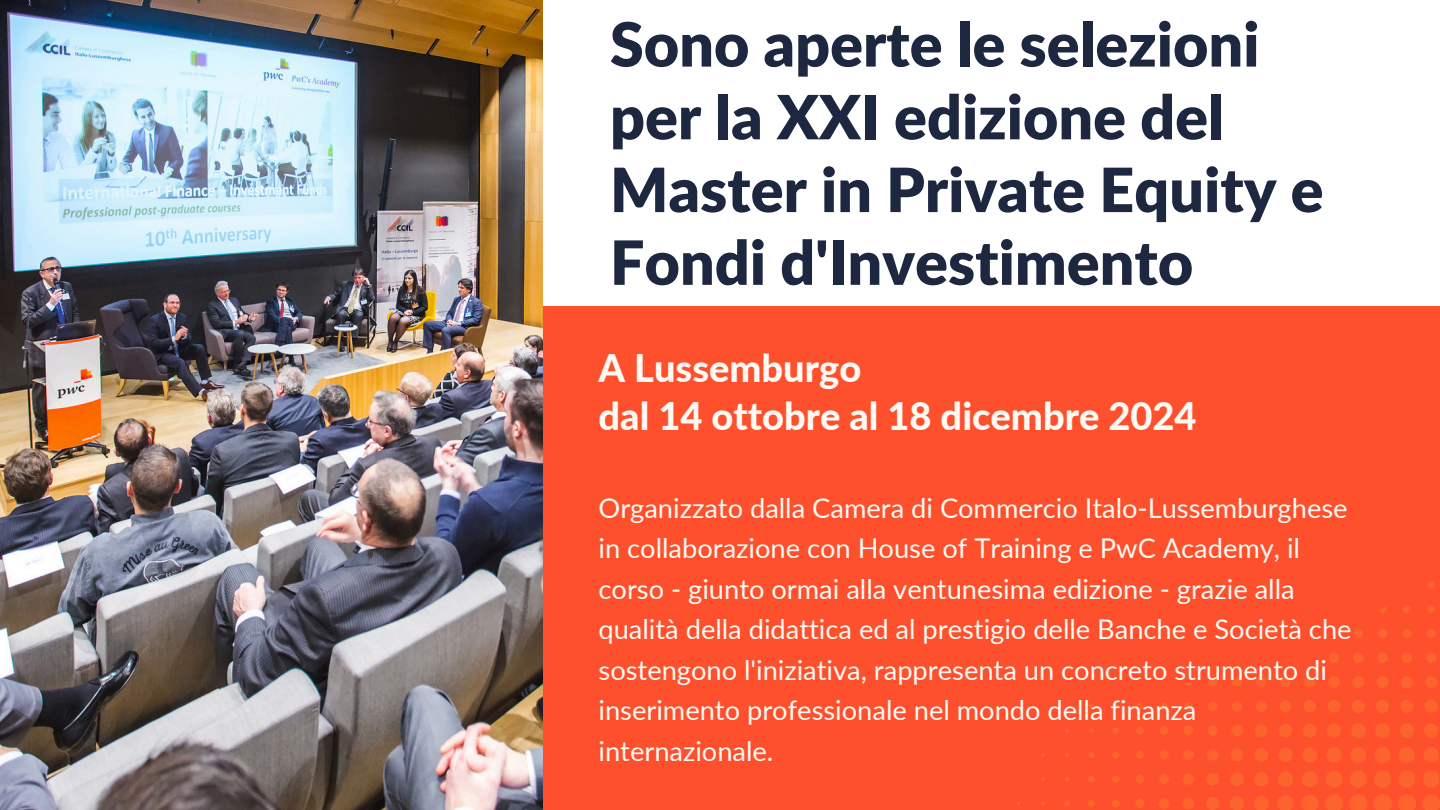
<style>
.page{position:relative;width:1440px;height:810px;background:#fe502d}
.page>*{position:absolute;margin:0;border:0;box-sizing:border-box;transform-origin:0 0}
.t1{font:900 61px/72.8px "Lato";color:#1e2740}
.t2{font:800 38px/48.8px "Lato";color:#fffaf4}
.t3{font:27.2px/40.5px "Lato";color:#fffaf4}
</style>
<div class="page">
<div style="left:0;top:0;width:1440px;height:306px;background:#fff"></div>
<svg style="left:1017px;top:582px;width:423px;height:228px"></svg>
<img style="left:0;top:0;width:543px;height:810px">
<h1 class="t1" style="left:610px;top:7px;width:715px">Sono aperte le selezioni per la XXI edizione del<br>Master in Private Equity e<br>Fondi d'Investimento</h1>
<p class="t2" style="left:599px;top:343px;width:600px">A Lussemburgo<br>dal 14 ottobre al 18 dicembre 2024</p>
<h2 class="t3" style="left:599px;top:487px;width:755px">Organizzato dalla Camera di Commercio Italo-Lussemburghese in collaborazione con House of Training e PwC Academy, il corso - giunto ormai alla ventunesima edizione - grazie alla qualità della didattica ed al prestigio delle Banche e Società che sostengono l'iniziativa, rappresenta un concreto strumento di inserimento professionale nel mondo della finanza internazionale.</h2>
</div>
